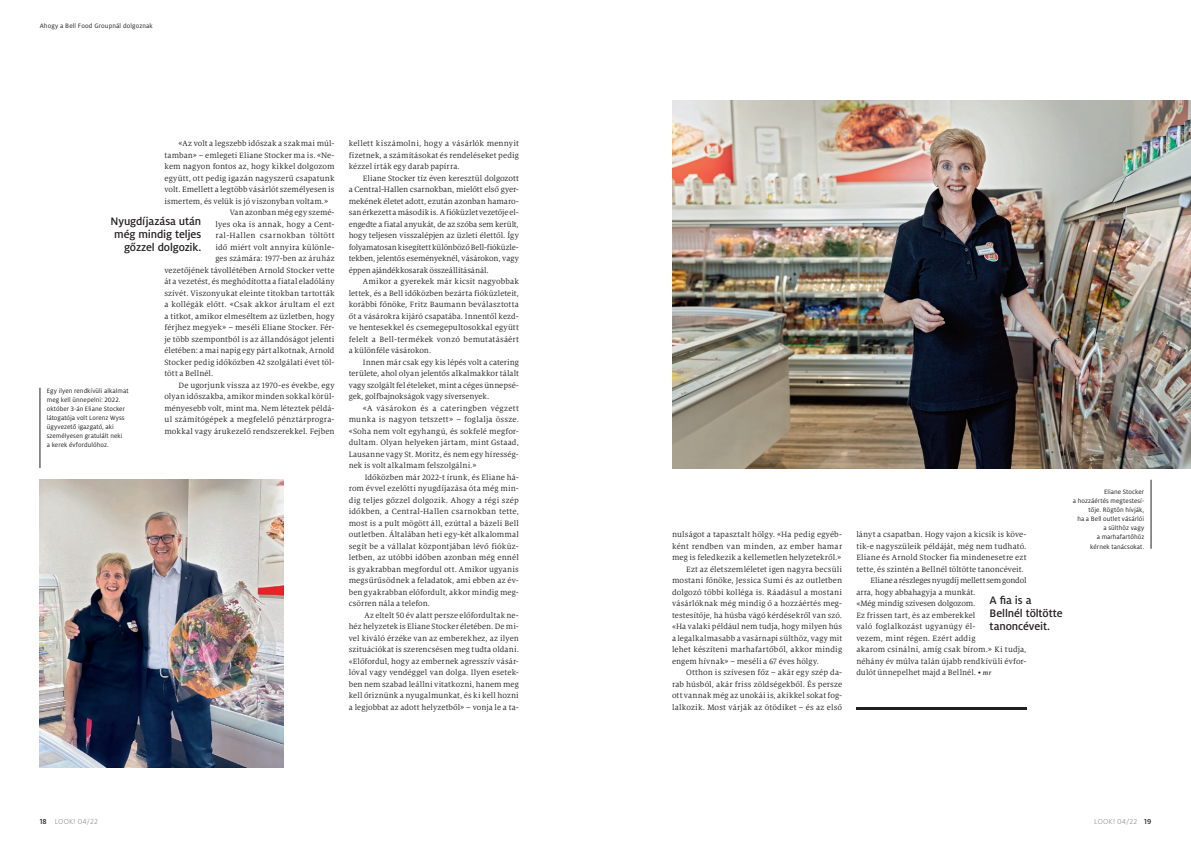
<style>
.page{position:relative;width:1191px;height:842px;background:#fff}
.page>*{position:absolute;margin:0;border:0;box-sizing:border-box;transform-origin:0 0}
.t1{font:500 12px/13px "Milo Pro";letter-spacing:-.01em;color:#231f20}
.t2{font:8.5px/11.5px "Milo Serif Pro";letter-spacing:.01em;color:#231f20;text-align:justify}
.t3{font:8.5px "Milo Serif Pro";letter-spacing:-.015em;color:#231f20}
.t4{font:8.5px "Milo Serif Pro";letter-spacing:.03em;color:#231f20}
.t5{font:8.5px "Milo Serif Pro";letter-spacing:.04em;color:#231f20}
.t6{font:300 8px "Milo Pro";letter-spacing:.03em;color:#808285}
.t7{font:7px/9px "Milo Pro";letter-spacing:.01em;color:#231f20;text-align:right}
.s1{font-weight:500;font-style:italic;font-size:7px}
.s2{font-weight:500;color:#231f20}
</style>
<div class="page">
<img style="left:40px;top:480px;width:243px;height:287px">
<img style="left:672px;top:100px;width:519px;height:368px">
<hr style="left:856px;top:708px;width:170px;height:2px;background:#231f20">
<hr style="left:1150px;top:480px;width:1px;height:69px;background:#231f20">
<hr style="left:40px;top:388px;width:1px;height:80px;background:#231f20">
<p class="t7" style="left:40px;top:22px;width:114px">Ahogy a Bell Food Groupnál dolgoznak</p>
<p class="t2" style="left:179px;top:138px;width:157px">«Az volt a legszebb időszak a szakmai múl-</p>
<p class="t2" style="left:164px;top:149px;width:172px">tamban» – emlegeti Eliane Stocker ma is. «Ne-</p>
<p class="t2" style="left:164px;top:161px;width:172px">kem nagyon fontos az, hogy kikkel dolgozom</p>
<p class="t2" style="left:164px;top:172px;width:172px">együtt, ott pedig igazán nagyszerű csapatunk</p>
<p class="t2" style="left:164px;top:184px;width:172px">volt. Emellett a legtöbb vásárlót személyesen is</p>
<p class="t2" style="left:164px;top:195px;width:165px">ismertem, és velük is jó viszonyban voltam.»</p>
<p class="t2" style="left:230px;top:207px;width:106px">Van azonban még egy szemé-</p>
<p class="t2" style="left:215px;top:218px;width:121px">lyes oka is annak, hogy a Cent-</p>
<p class="t5" style="left:215px;top:231px;width:121px">ral-Hallen csarnokban töltött</p>
<p class="t2" style="left:215px;top:241px;width:121px">idő miért volt annyira különle-</p>
<p class="t2" style="left:215px;top:253px;width:121px">ges számára: 1977-ben az áruház</p>
<p class="t2" style="left:164px;top:264px;width:172px">vezetőjének távollétében Arnold Stocker vette</p>
<p class="t2" style="left:164px;top:276px;width:172px">át a vezetést, és meghódította a fiatal eladólány</p>
<p class="t2" style="left:164px;top:287px;width:172px">szívét. Viszonyukat eleinte titokban tartották</p>
<p class="t4" style="left:164px;top:300px;width:172px">a kollégák előtt. «Csak akkor árultam el ezt</p>
<p class="t2" style="left:164px;top:310px;width:172px">a titkot, amikor elmeséltem az üzletben, hogy</p>
<p class="t2" style="left:164px;top:322px;width:172px">férjhez megyek» – meséli Eliane Stocker. Fér-</p>
<p class="t2" style="left:164px;top:333px;width:172px">je több szempontból is az állandóságot jelenti</p>
<p class="t2" style="left:164px;top:345px;width:172px">életében: a mai napig egy párt alkotnak, Arnold</p>
<p class="t2" style="left:164px;top:356px;width:172px">Stocker pedig időközben 42 szolgálati évet töl-</p>
<p class="t2" style="left:164px;top:368px;width:50px">tött a Bellnél.</p>
<p class="t2" style="left:179px;top:379px;width:157px">De ugorjunk vissza az 1970-es évekbe, egy</p>
<p class="t2" style="left:164px;top:391px;width:172px">olyan időszakba, amikor minden sokkal körül-</p>
<p class="t2" style="left:164px;top:402px;width:172px">ményesebb volt, mint ma. Nem léteztek példá-</p>
<p class="t2" style="left:164px;top:414px;width:172px">ul számítógépek a megfelelő pénztárprogra-</p>
<p class="t2" style="left:164px;top:425px;width:172px">mokkal vagy árukezelő rendszerekkel. Fejben</p>
<h1 class="t1" style="left:110px;top:215px;width:92px;text-align:right">Nyugdíjazása után még mindig teljes gőzzel dolgozik.</h1>
<p class="t7" style="left:47px;top:387px;width:83px;text-align:left">Egy ilyen rendkívüli alkalmat meg kell ünnepelni: 2022. október 3-án Eliane Stocker látogatója volt Lorenz Wyss ügyvezető igazgató, aki személyesen gratulált neki<br>a kerek évfordulóhoz.</p>
<p class="t2" style="left:349px;top:138px;width:172px">kellett kiszámolni, hogy a vásárlók mennyit fizetnek, a számításokat és rendeléseket pedig kézzel írták egy darab papírra.</p>
<p class="t2" style="left:349px;top:172px;width:172px;text-indent:14px">Eliane Stocker tíz éven keresztül dolgozott a Central-Hallen csarnokban, mielőtt első gyer&shy;mekének életet adott, ezután azonban hamaro&shy;san érkezett a második is. A fióküzlet vezetője el&shy;engedte a fiatal anyukát, de az szóba sem került, hogy teljesen visszalépjen az üzleti élettől. Így folyamatosan kisegített különböző Bell-fióküzle&shy;tekben, jelentős eseményeknél, vásárokon, vagy éppen ajándékkosarak összeállításánál.</p>
<p class="t2" style="left:349px;top:276px;width:172px;text-indent:14px">Amikor a gyerekek már kicsit nagyobbak lettek, és a Bell időközben bezárta fióküzleteit, korábbi főnöke, Fritz Baumann beválasztotta őt a vásárokra kijáró csapatába. Innentől kezd&shy;ve hentesekkel és csemegepultosokkal együtt felelt a Bell-termékek vonzó bemutatásáért a különféle vásárokon.</p>
<p class="t2" style="left:349px;top:356px;width:172px;text-indent:14px">Innen már csak egy kis lépés volt a catering területe, ahol olyan jelentős alkalmakkor tálalt vagy szolgált fel ételeket, mint a céges ünnepsé&shy;gek, golfbajnokságok vagy síversenyek.</p>
<p class="t2" style="left:349px;top:402px;width:172px;text-indent:14px">«A vásárokon és a cateringben végzett munka is nagyon tetszett» – foglalja össze. «Soha nem volt egyhangú, és sokfelé megfor&shy;dultam. Olyan helyeken jártam, mint Gstaad, Lausanne vagy St. Moritz, és nem egy híresség&shy;nek is volt alkalmam felszolgálni.»</p>
<p class="t2" style="left:349px;top:471px;width:172px;text-indent:16px">Időközben már 2022-t írunk, és Eliane há&shy;rom évvel ezelőtti nyugdíjazása óta még min&shy;dig teljes gőzzel dolgozik. Ahogy a régi szép időkben, a Central-Hallen csarnokban tette, most is a pult mögött áll, ezúttal a bázeli Bell outletben. Általában heti egy-két alkalommal segít be a vállalat központjában lévő fióküz&shy;letben, az utóbbi időben azonban még ennél is gyakrabban megfordul ott. Amikor ugyanis megsűrűsödnek a feladatok, ami ebben az év&shy;ben gyakrabban előfordult, akkor mindig meg&shy;csörren nála a telefon.</p>
<p class="t2" style="left:349px;top:609px;width:172px;text-indent:16px">Az eltelt 50 év alatt persze előfordultak ne&shy;héz helyzetek is Eliane Stocker életében. De mi&shy;vel kiváló érzéke van az emberekhez, az ilyen szituációkat is szerencsésen meg tudta oldani. «Előfordul, hogy az embernek agresszív vásár&shy;lóval vagy vendéggel van dolga. Ilyen esetek&shy;ben nem szabad leállni vitatkozni, hanem meg kell őriznünk a nyugalmunkat, és ki kell hozni a legjobbat az adott helyzetből» – vonja le a ta-</p>
<p class="t2" style="left:672px;top:529px;width:172px">nulságot a tapasztalt hölgy. «Ha pedig egyéb-</p>
<p class="t2" style="left:672px;top:540px;width:172px">ként rendben van minden, az ember hamar</p>
<p class="t2" style="left:672px;top:552px;width:171px">meg is feledkezik a kellemetlen helyzetekről.»</p>
<p class="t2" style="left:686px;top:563px;width:157px">Ezt az életszemléletet igen nagyra becsüli</p>
<p class="t2" style="left:672px;top:575px;width:172px">mostani főnöke, Jessica Sumi és az outletben</p>
<p class="t2" style="left:672px;top:586px;width:172px">dolgozó többi kolléga is. Ráadásul a mostani</p>
<p class="t2" style="left:672px;top:598px;width:172px">vásárlóknak még mindig ő a hozzáértés meg-</p>
<p class="t2" style="left:672px;top:609px;width:172px">testesítője, ha húsba vágó kérdésekről van szó.</p>
<p class="t2" style="left:672px;top:621px;width:172px">«Ha valaki például nem tudja, hogy milyen hús</p>
<p class="t2" style="left:672px;top:632px;width:172px">a legalkalmasabb a vasárnapi sülthöz, vagy mit</p>
<p class="t2" style="left:672px;top:644px;width:172px">lehet készíteni marhafartőből, akkor mindig</p>
<p class="t2" style="left:672px;top:655px;width:148px">engem hívnak» – meséli a 67 éves hölgy.</p>
<p class="t2" style="left:686px;top:667px;width:157px">Otthon is szívesen főz – akár egy szép da-</p>
<p class="t2" style="left:672px;top:678px;width:172px">rab húsból, akár friss zöldségekből. És persze</p>
<p class="t2" style="left:672px;top:690px;width:172px">ott vannak még az unokái is, akikkel sokat fog-</p>
<p class="t2" style="left:672px;top:701px;width:172px">lalkozik. Most várják az ötödiket – és az első</p>
<p class="t2" style="left:856px;top:529px;width:172px">lányt a csapatban. Hogy vajon a kicsik is köve-</p>
<p class="t2" style="left:856px;top:540px;width:172px">tik-e nagyszüleik példáját, még nem tudható.</p>
<p class="t2" style="left:856px;top:552px;width:172px">Eliane és Arnold Stocker fia mindenesetre ezt</p>
<p class="t2" style="left:856px;top:563px;width:169px">tette, és szintén a Bellnél töltötte tanoncéveit.</p>
<p class="t3" style="left:870px;top:576px;width:157px">Eliane a részleges nyugdíj mellett sem gondol</p>
<p class="t2" style="left:856px;top:586px;width:121px">arra, hogy abbahagyja a munkát.</p>
<p class="t3" style="left:856px;top:599px;width:121px">«Még mindig szívesen dolgozom.</p>
<p class="t2" style="left:856px;top:609px;width:121px">Ez frissen tart, és az emberekkel</p>
<p class="t2" style="left:856px;top:621px;width:121px">való foglalkozást ugyanúgy él-</p>
<p class="t2" style="left:856px;top:632px;width:121px">vezem, mint régen. Ezért addig</p>
<p class="t2" style="left:856px;top:644px;width:172px">akarom csinálni, amíg csak bírom.» Ki tudja,</p>
<p class="t2" style="left:856px;top:655px;width:172px">néhány év múlva talán újabb rendkívüli évfor-</p>
<p class="t2" style="left:856px;top:667px;width:136px">dulót ünnepelhet majd a Bellnél. • <span class="s1">mr</span></p>
<h1 class="t1" style="left:989px;top:593px;width:74px">A fia is a<br>Bellnél töltötte tanoncéveit.</h1>
<p class="t7" style="left:1072px;top:488px;width:73px">Eliane Stocker<br>a hozzáértés megtestesí&shy;tője. Rögtön hívják,<br>ha a Bell outlet vásárlói a sülthöz vagy<br>a marhafartőhöz<br>kérnek tanácsokat.</p>
<p class="t6" style="left:40px;top:817px;width:59px"><span class="s2">18</span> LOOK! 04/22</p>
<p class="t6" style="left:1094px;top:817px;width:59px">LOOK! 04/22 <span class="s2">19</span></p>
</div>
